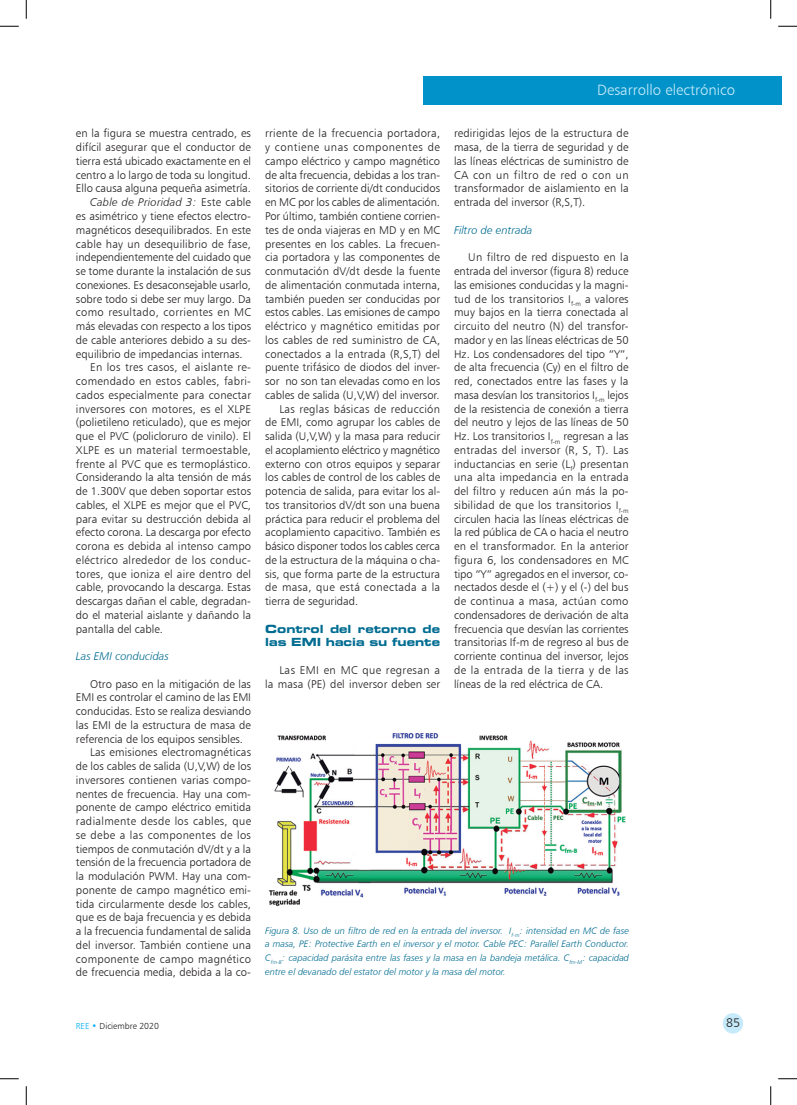
<style>
.page{position:relative;width:797px;height:1105px;background:#fff}
.page>*{position:absolute;margin:0;border:0;box-sizing:border-box;transform-origin:0 0}
.t1{font:15px "Humanist 777 BT Light B";color:#c6eafa}
.t2{font:12.5px "Humanist 777 BT Light B";color:#231f20}
.TEXTO_ARTICULO{font:11.25px/13.8px "Humanist 777 BT Light B";color:#231f20;text-align:justify}
.TITULO_APARTADO{font:11.25px/13.8px "Eurostile Bold Extended Two";color:#006c91}
.Titulin{font:11.25px "Humanist 777 BT Light Italic B";color:#006c91}
.AUTOR_ARTICULO{font:9.38px/13.8px "Humanist 777 BT Light Italic B";color:#006c91;text-align:justify}
.t3{font:8.75px "Humanist 777 BT Light B";color:#231f20}
.s1{font-family:"Humanist 777 BT Light Italic B"}
.s2{color:#00aeef}
</style>
<div class="page">
<div style="left:423px;top:76px;width:358px;height:29px;background:#0092c8"></div>
<div style="left:722px;top:1013px;width:21px;height:20px;background:#c6eafa;border-radius:50%"></div>
<img style="left:268px;top:733px;width:358px;height:174px">
<svg style="left:0;top:25px;width:19px;height:2px"></svg>
<svg style="left:778px;top:25px;width:19px;height:2px"></svg>
<svg style="left:0;top:1078px;width:19px;height:1px"></svg>
<svg style="left:778px;top:1078px;width:19px;height:1px"></svg>
<svg style="left:25px;top:0;width:2px;height:19px"></svg>
<svg style="left:25px;top:1086px;width:2px;height:19px"></svg>
<svg style="left:770px;top:0;width:1px;height:19px"></svg>
<svg style="left:770px;top:1086px;width:1px;height:19px"></svg>
<p class="TEXTO_ARTICULO" style="left:76px;top:127px;width:177px">en la figura se muestra centrado, es difícil asegurar que el conductor de tierra está ubicado exactamente en el centro a lo largo de toda su longitud.<br>Ello causa alguna pequeña asimetría.</p>
<p class="TEXTO_ARTICULO" style="left:76px;top:195px;width:177px;text-indent:14px"><span class="s1">Cable de Prioridad 3:</span> Este cable es asimétrico y tiene efectos electro&shy;magnéticos desequilibrados. En este cable hay un desequilibrio de fase, independientemente del cuidado que se tome durante la instalación de sus conexiones. Es desaconsejable usarlo, sobre todo si debe ser muy largo. Da como resultado, corrientes en MC más elevadas con respecto a los tipos de cable anteriores debido a su des&shy;equilibrio de impedancias internas.</p>
<p class="TEXTO_ARTICULO" style="left:76px;top:360px;width:177px;text-indent:14px">En los tres casos, el aislante re&shy;comendado en estos cables, fabri&shy;cados especialmente para conectar inversores con motores, es el XLPE (polietileno reticulado), que es mejor que el PVC (policloruro de vinilo). El XLPE es un material termoestable, frente al PVC que es termoplástico.<br>Considerando la alta tensión de más de 1.300V que deben soportar estos cables, el XLPE es mejor que el PVC, para evitar su destrucción debida al efecto corona. La descarga por efecto corona es debida al intenso campo eléctrico alrededor de los conduc&shy;tores, que ioniza el aire dentro del cable, provocando la descarga. Estas descargas dañan el cable, degradan&shy;do el material aislante y dañando la pantalla del cable.</p>
<p class="Titulin" style="left:76px;top:649px;width:94px">Las EMI conducidas</p>
<p class="TEXTO_ARTICULO" style="left:76px;top:677px;width:177px;text-indent:14px">Otro paso en la mitigación de las EMI es controlar el camino de las EMI conducidas. Esto se realiza desviando las EMI de la estructura de masa de referencia de los equipos sensibles.</p>
<p class="TEXTO_ARTICULO" style="left:76px;top:745px;width:177px;text-indent:14px">Las emisiones electromagnéticas de los cables de salida (U,V,W) de los inversores contienen varias compo&shy;nentes de frecuencia. Hay una com&shy;ponente de campo eléctrico emitida radialmente desde los cables, que se debe a las componentes de los tiempos de conmutación dV/dt y a la tensión de la frecuencia portadora de la modulación PWM. Hay una com&shy;ponente de campo magnético emi&shy;tida circularmente desde los cables, que es de baja frecuencia y es debida a la frecuencia fundamental de salida del inversor. También contiene una componente de campo magnético de frecuencia media, debida a la co-</p>
<p class="TEXTO_ARTICULO" style="left:265px;top:127px;width:176px">rriente de la frecuencia portadora, y contiene unas componentes de campo eléctrico y campo magnético de alta frecuencia, debidas a los tran&shy;sitorios de corriente di/dt conducidos en MC por los cables de alimentación.<br>Por último, también contiene corrien&shy;tes de onda viajeras en MD y en MC presentes en los cables. La frecuen&shy;cia portadora y las componentes de conmutación dV/dt desde la fuente de alimentación conmutada interna, también pueden ser conducidas por estos cables. Las emisiones de campo eléctrico y magnético emitidas por los cables de red suministro de CA, conectados a la entrada (R,S,T) del puente trifásico de diodos del inver&shy;sor no son tan elevadas como en los cables de salida (U,V,W) del inversor.</p>
<p class="TEXTO_ARTICULO" style="left:265px;top:402px;width:176px;text-indent:14px">Las reglas básicas de reducción de EMI, como agrupar los cables de salida (U,V,W) y la masa para reducir el acoplamiento eléctrico y magnético externo con otros equipos y separar los cables de control de los cables de potencia de salida, para evitar los al&shy;tos transitorios dV/dt son una buena práctica para reducir el problema del acoplamiento capacitivo. También es básico disponer todos los cables cerca de la estructura de la máquina o cha&shy;sis, que forma parte de la estructura de masa, que está conectada a la tierra de seguridad.</p>
<p class="TITULO_APARTADO" style="left:265px;top:621px;width:176px">Control del retorno de las EMI hacia su fuente</p>
<p class="TEXTO_ARTICULO" style="left:265px;top:663px;width:176px;text-align:right">Las EMI en MC que regresan a<br>la masa (PE) del inversor deben ser</p>
<h1 class="t1" style="left:597px;top:81px;width:139px">Desarrollo electrónico</h1>
<p class="TEXTO_ARTICULO" style="left:454px;top:127px;width:176px">redirigidas lejos de la estructura de masa, de la tierra de seguridad y de las líneas eléctricas de suministro de CA con un filtro de red o con un transformador de aislamiento en la entrada del inversor (R,S,T).</p>
<p class="Titulin" style="left:454px;top:223px;width:80px">Filtro de entrada</p>
<p class="TEXTO_ARTICULO" style="left:454px;top:250px;width:176px;text-indent:14px">Un filtro de red dispuesto en la entrada del inversor (figura 8) reduce las emisiones conducidas y la magni&shy;tud de los transitorios I<sub>f-m</sub> a valores muy bajos en la tierra conectada al circuito del neutro (N) del transfor&shy;mador y en las líneas eléctricas de 50<br>Hz. Los condensadores del tipo “Y”, de alta frecuencia (Cy) en el filtro de red, conectados entre las fases y la masa desvían los transitorios I<sub>f-m</sub> lejos de la resistencia de conexión a tierra del neutro y lejos de las líneas de 50<br>Hz. Los transitorios I<sub>f-m</sub> regresan a las entradas del inversor (R, S, T). Las inductancias en serie (L<sub>f</sub>) presentan una alta impedancia en la entrada del filtro y reducen aún más la po&shy;sibilidad de que los transitorios I<sub>f-m </sub>circulen hacia las líneas eléctricas de la red pública de CA o hacia el neutro en el transformador. En la anterior figura 6, los condensadores en MC tipo “Y” agregados en el inversor, co&shy;nectados desde el (+) y el (-) del bus de continua a masa, actúan como condensadores de derivación de alta frecuencia que desvían las corrientes transitorias If-m de regreso al bus de corriente continua del inversor, lejos de la entrada de la tierra y de las líneas de la red eléctrica de CA.</p>
<p class="AUTOR_ARTICULO" style="left:265px;top:923px;width:365px">Figura 8. Uso de un filtro de red en la entrada del inversor. I<sub>f-m</sub>: intensidad en MC de fase a masa, PE: Protective Earth en el inversor y el motor. Cable PEC: Parallel Earth Conductor.<br>C<sub>fm-B</sub>: capacidad parásita entre las fases y la masa en la bandeja metálica. C<sub>fm-M</sub>: capacidad entre el devanado del estator del motor y la masa del motor.</p>
<p class="t3" style="left:76px;top:1020px;width:84px"><span class="s2">REE •</span> Diciembre 2020</p>
<p class="t2" style="left:726px;top:1015px;width:16px">85</p>
</div>
